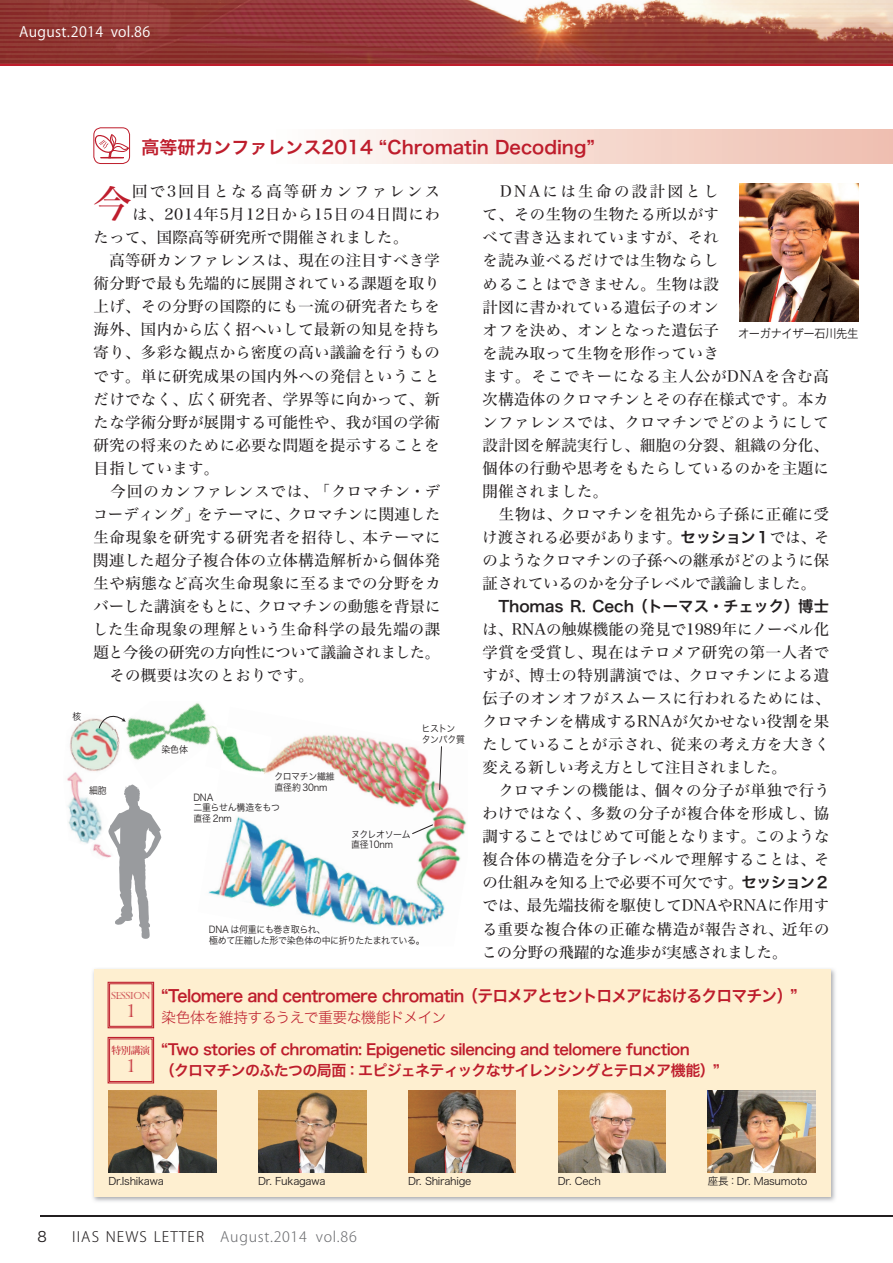
<style>
.page{position:relative;width:893px;height:1263px;background:#fff}
.page>*{position:absolute;margin:0;border:0;box-sizing:border-box;transform-origin:0 0}
.t1{font:38.4px "Hira Min Std N W4";color:#be1d2c}
.t2{font:18px "Hira Kaku Std N W6";color:#be1d2c}
.t3{font:17.55px "Castellar";color:#be1d2c}
.t4{font:16.5px "Hira Kaku Std N W6";letter-spacing:-.04em;color:#be1d2c;scale:.96 1}
.t5{font:15.3px/23.1px "Hira Min Std N W4";letter-spacing:.025em;color:#231f20}
.t6{font:15.3px "Hira Min Std N W4";letter-spacing:-.005em;color:#231f20}
.t7{font:15.3px "Hira Kaku Std N W6";letter-spacing:-.01em;color:#231f20}
.t8{font:15.3px "Hira Min Std N W4";letter-spacing:.045em;color:#231f20}
.t9{font:15.3px "Hira Min Std N W4";letter-spacing:-.02em;color:#231f20}
.t10{font:15.3px "Hira Min Std N W4";letter-spacing:.145em;color:#231f20}
.t11{font:15px/21px "Hira Kaku Std N W6";letter-spacing:-.035em;color:#be1d2c}
.t12{font:15px "Hira Kaku Std N W2";letter-spacing:-.045em;color:#be1d2c}
.t13{font:14.25px "Koz Go Pro";letter-spacing:.02em;color:#fff}
.t14{font:300 14.25px "Koz Go Pro";letter-spacing:.05em;color:#6c6d70}
.t15{font:300 14.25px "Koz Go Pro";letter-spacing:.075em;color:#231f20}
.t16{font:14.25px "Hira Kaku Std N W3";color:#231f20}
.t17{font:12px "Hira Kaku Std N W3";letter-spacing:-.035em;color:#231f20;scale:.94 1}
.t18{font:10.5px "Hira Kaku Std N W3";letter-spacing:-.025em;color:#231f20}
.t19{font:9.9px "Castellar";letter-spacing:-.025em;color:#be1d2c}
.t20{font:500 9.9px "Koz Min Pr 6 N";color:#be1d2c}
.t21{font:9.6px/10.5px "Hira Kaku Std N W3";letter-spacing:-.035em;color:#231f20;scale:.93 1}
.s1{font-family:"Hira Kaku Std N W6"}
</style>
<div class="page">
<hr style="left:0;top:64px;width:893px;height:2px;background:#be1d2c">
<img style="left:211px;top:0;width:682px;height:63px">
<img style="left:0;top:0;width:211px;height:63px">
<img style="left:206px;top:36px;width:434px;height:27px">
<img style="left:0;top:1px;width:893px;height:1px">
<img style="left:0;top:6px;width:893px;height:1px">
<img style="left:0;top:10px;width:893px;height:2px">
<img style="left:0;top:15px;width:893px;height:2px">
<img style="left:0;top:20px;width:893px;height:1px">
<img style="left:0;top:25px;width:893px;height:1px">
<img style="left:0;top:30px;width:893px;height:1px">
<img style="left:0;top:34px;width:893px;height:2px">
<img style="left:0;top:39px;width:893px;height:2px">
<img style="left:0;top:44px;width:893px;height:1px">
<img style="left:0;top:49px;width:893px;height:1px">
<img style="left:0;top:53px;width:893px;height:2px">
<img style="left:0;top:58px;width:893px;height:2px">
<img style="left:0;top:63px;width:893px;height:1px">
<img style="left:40px;top:1216px;width:853px;height:1px">
<div style="left:270px;top:130px;width:623px;height:34px;background:linear-gradient(to right,#fefdfb,#eebcad)"></div>
<div style="left:94px;top:128px;width:36px;height:36px;border:1px solid #be1d2c;border-radius:7px"></div>
<svg style="left:94px;top:134px;width:35px;height:25px"></svg>
<img style="left:740px;top:184px;width:119px;height:137px">
<img style="left:92px;top:968px;width:744px;height:234px">
<div style="left:94px;top:969px;width:736px;height:228px;background:#feefd0"></div>
<svg style="left:107px;top:981px;width:48px;height:48px"></svg>
<div style="left:109px;top:983px;width:43px;height:43px;border:1px solid #be1d2c"></div>
<svg style="left:107px;top:1036px;width:48px;height:48px"></svg>
<div style="left:109px;top:1039px;width:43px;height:43px;border:1px solid #be1d2c"></div>
<img style="left:109px;top:1090px;width:107px;height:82px">
<img style="left:258px;top:1090px;width:108px;height:82px">
<img style="left:408px;top:1090px;width:108px;height:82px">
<img style="left:558px;top:1090px;width:108px;height:82px">
<img style="left:708px;top:1090px;width:107px;height:82px">
<img style="left:126px;top:702px;width:80px;height:58px">
<img style="left:206px;top:715px;width:163px;height:145px">
<img style="left:367px;top:738px;width:100px;height:188px">
<img style="left:208px;top:860px;width:167px;height:66px">
<img style="left:205px;top:724px;width:22px;height:45px">
<img style="left:210px;top:724px;width:12px;height:19px">
<img style="left:220px;top:727px;width:52px;height:52px">
<img style="left:93px;top:845px;width:15px;height:13px">
<img style="left:67px;top:718px;width:52px;height:127px">
<img style="left:112px;top:729px;width:8px;height:18px">
<svg style="left:95px;top:836px;width:6px;height:4px"></svg>
<svg style="left:261px;top:768px;width:5px;height:4px"></svg>
<svg style="left:99px;top:715px;width:27px;height:14px"></svg>
<svg style="left:439px;top:746px;width:3px;height:44px"></svg>
<svg style="left:412px;top:824px;width:21px;height:10px"></svg>
<svg style="left:108px;top:784px;width:54px;height:155px"></svg>
<p class="t13" style="left:19px;top:23px;width:133px">August.2014 vol.86</p>
<p class="t21" style="left:72px;top:711px;width:11px">核</p>
<p class="t2" style="left:94px;top:133px;width:503px">　　 高等研カンファレンス2014 “Chromatin Decoding”</p>
<h1 class="t1" style="left:94px;top:176px;width:40px">今</h1>
<p class="t10" style="left:132px;top:181px;width:309px">回で3回目となる高等研カンファレンス</p>
<p class="t5" style="left:482px;top:180px;width:349px">　DNAには生命の設計図とし<br>て、その生物の生物たる所以がす<br>べて書き込まれていますが、それ<br>を読み並べるだけでは生物ならし<br>めることはできません。生物は設<br>計図に書かれている遺伝子のオン<br>オフを決め、オンとなった遺伝子<br>を読み取って生物を形作っていき<br>ます。そこでキーになる主人公がDNAを含む高次構造体のクロマチンとその存在様式です。本カンファレンスでは、クロマチンでどのようにして設計図を解読実行し、細胞の分裂、組織の分化、個体の行動や思考をもたらしているのかを主題に開催されました。<br>　生物は、クロマチンを祖先から子孫に正確に受け渡される必要があります。<span class="s1">セッション１</span>では、そのようなクロマチンの子孫への継承がどのように保証されているのかを分子レベルで議論しました。</p>
<p class="t7" style="left:498px;top:594px;width:332px">Thomas R. Cech（トーマス・チェック）博士</p>
<p class="t5" style="left:482px;top:617px;width:350px">は、RNAの触媒機能の発見で1989年にノーベル化学賞を受賞し、現在はテロメア研究の第一人者ですが、博士の特別講演では、クロマチンによる遺伝子のオンオフがスムースに行われるためには、クロマチンを構成するRNAが欠かせない役割を果たしていることが示され、従来の考え方を大きく変える新しい考え方として注目されました。<br>　クロマチンの機能は、個々の分子が単独で行うわけではなく、多数の分子が複合体を形成し、協調することではじめて可能となります。このような複合体の構造を分子レベルで理解することは、その仕組みを知る上で必要不可欠です。<span class="s1">セッション２</span>では、最先端技術を駆使してDNAやRNAに作用する重要な複合体の正確な構造が報告され、近年のこの分野の飛躍的な進歩が実感されました。</p>
<p class="t8" style="left:132px;top:204px;width:309px">は、2014年5月12日から15日の4日間にわ</p>
<p class="t5" style="left:94px;top:226px;width:316px">たって、国際高等研究所で開催されました。</p>
<p class="t5" style="left:94px;top:249px;width:348px">　高等研カンファレンスは、現在の注目すべき学</p>
<p class="t5" style="left:94px;top:272px;width:348px">術分野で最も先端的に展開されている課題を取り</p>
<p class="t5" style="left:94px;top:295px;width:348px">上げ、その分野の国際的にも一流の研究者たちを</p>
<p class="t5" style="left:94px;top:318px;width:348px">海外、国内から広く招へいして最新の知見を持ち</p>
<p class="t5" style="left:94px;top:341px;width:348px">寄り、多彩な観点から密度の高い議論を行うもの</p>
<p class="t5" style="left:94px;top:364px;width:348px">です。単に研究成果の国内外への発信ということ</p>
<p class="t5" style="left:94px;top:387px;width:348px">だけでなく、広く研究者、学界等に向かって、新</p>
<p class="t5" style="left:94px;top:410px;width:348px">たな学術分野が展開する可能性や、我が国の学術</p>
<p class="t5" style="left:94px;top:433px;width:348px">研究の将来のために必要な問題を提示することを</p>
<p class="t5" style="left:94px;top:456px;width:127px">目指しています。</p>
<p class="t5" style="left:94px;top:479px;width:348px">　今回のカンファレンスでは、「クロマチン・デ</p>
<p class="t6" style="left:93px;top:503px;width:349px">コーディング」をテーマに、クロマチンに関連した</p>
<p class="t5" style="left:93px;top:525px;width:349px">生命現象を研究する研究者を招待し、本テーマに</p>
<p class="t5" style="left:93px;top:548px;width:348px">関連した超分子複合体の立体構造解析から個体発</p>
<p class="t5" style="left:93px;top:571px;width:349px">生や病態など高次生命現象に至るまでの分野をカ</p>
<p class="t6" style="left:93px;top:595px;width:349px">バーした講演をもとに、クロマチンの動態を背景に</p>
<p class="t5" style="left:93px;top:617px;width:349px">した生命現象の理解という生命科学の最先端の課</p>
<p class="t9" style="left:94px;top:641px;width:348px">題と今後の研究の方向性について議論されました。</p>
<p class="t5" style="left:94px;top:663px;width:222px">　その概要は次のとおりです。</p>
<p class="t17" style="left:738px;top:324px;width:130px">オーガナイザー石川先生</p>
<p class="t21" style="left:422px;top:723px;width:48px">ヒストンタンパク質</p>
<p class="t21" style="left:161px;top:744px;width:30px">染色体</p>
<p class="t21" style="left:274px;top:771px;width:66px">クロマチン繊維直径約 30nm</p>
<p class="t21" style="left:193px;top:792px;width:95px">DNA<br>二重らせん構造をもつ直径 2nm</p>
<p class="t21" style="left:89px;top:785px;width:20px">細胞</p>
<p class="t21" style="left:351px;top:828px;width:66px">ヌクレオソーム直径10nm</p>
<p class="t21" style="left:209px;top:924px;width:233px">DNA は何重にも巻き取られ、<br>極めて圧縮した形で染色体の中に折りたたまれている。</p>
<p class="t19" style="left:111px;top:990px;width:41px">SESSION</p>
<p class="t3" style="left:127px;top:1001px;width:8px">1</p>
<p class="t20" style="left:112px;top:1045px;width:40px">特別講演</p>
<p class="t3" style="left:127px;top:1056px;width:8px">1</p>
<p class="t4" style="left:161px;top:983px;width:664px">“Telomere and centromere chromatin（テロメアとセントロメアにおけるクロマチン）”</p>
<p class="t12" style="left:161px;top:1006px;width:287px">染色体を維持するうえで重要な機能ドメイン</p>
<p class="t11" style="left:160px;top:1040px;width:562px">“Two stories of chromatin: Epigenetic silencing and telomere function<br>（クロマチンのふたつの局面：エピジェネティックなサイレンシングとテロメア機能）”</p>
<p class="t18" style="left:109px;top:1173px;width:57px">Dr.Ishikawa</p>
<p class="t18" style="left:258px;top:1173px;width:69px">Dr. Fukagawa</p>
<p class="t18" style="left:408px;top:1173px;width:65px">Dr. Shirahige</p>
<p class="t18" style="left:558px;top:1173px;width:44px">Dr. Cech</p>
<p class="t18" style="left:708px;top:1173px;width:101px">座長：Dr. Masumoto</p>
<p class="t16" style="left:37px;top:1225px;width:11px">8</p>
<p class="t14" style="left:220px;top:1227px;width:138px">August.2014 vol.86</p>
<p class="t15" style="left:72px;top:1227px;width:133px">IIAS NEWS LETTER</p>
</div>
